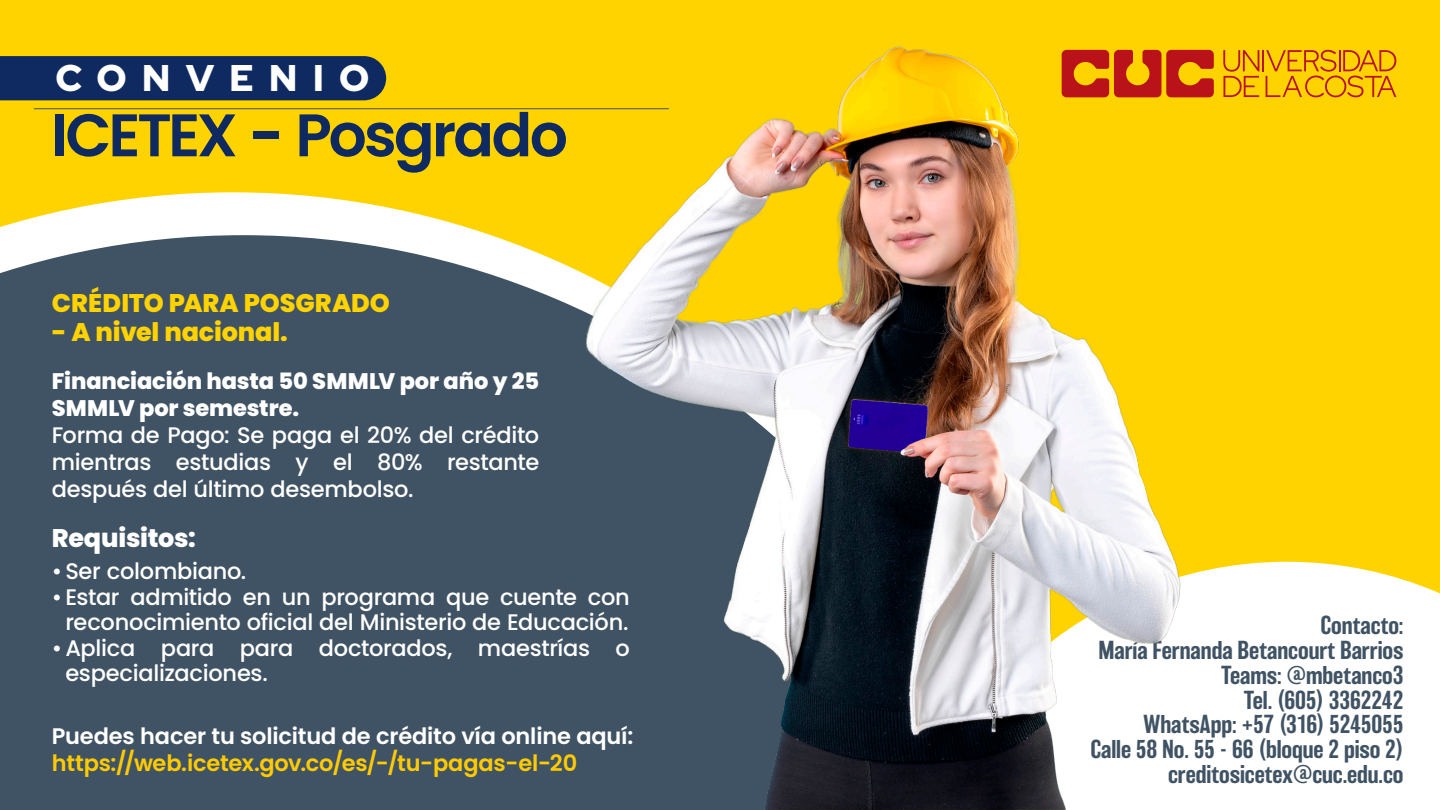
<style>
.page{position:relative;width:1440px;height:810px;background:#ffd300}
.page>*{position:absolute;margin:0;border:0;box-sizing:border-box;transform-origin:0 0}
.t1{font:600 60px "Poppins";letter-spacing:-.045em;color:#0e2a60}
.t2{font:300 37.12px "Red Hat Display";letter-spacing:.42em;color:#fff}
.t3{font:800 25.5px "Poppins";letter-spacing:-.005em;color:#ffd300}
.t4{font:800 25.5px "Poppins";letter-spacing:-.01em;color:#fff}
.t5{font:500 24px/24.8px "Balboa";letter-spacing:-.005em;color:#405364;text-align:right}
.t6{font:500 22.5px/27px "Poppins";letter-spacing:-.015em;color:#fff;text-align:justify}
.t7{font:800 22.5px/27px "Poppins";letter-spacing:-.005em;color:#fff}
.t8{font:600 22.5px "Poppins";letter-spacing:-.01em;color:#fff}
.t9{font:600 22.5px "Poppins";letter-spacing:-.01em;color:#ffcb00}
</style>
<div class="page">
<div style="left:0;top:56px;width:386px;height:44px;background:#0e2a60"></div>
<hr style="left:34px;top:108px;width:635px;height:1px;background:#405364">
<div style="left:1185px;top:562px;width:255px;height:248px;background:#fff"></div>
<svg style="left:0;top:192px;width:490px;height:43px;fill:#fff"></svg>
<div style="left:0;top:235px;width:582px;height:575px;background:#405364"></div>
<img style="left:582px;top:47px;width:603px;height:763px">
<svg style="left:1062px;top:50px;width:152px;height:47px"></svg>
<hr style="left:1262px;top:50px;width:2px;height:21px;background:#b91319">
<svg style="left:1223px;top:50px;width:36px;height:47px"></svg>
<svg style="left:1266px;top:50px;width:130px;height:47px"></svg>
<h2 class="t2" style="left:56px;top:54px;width:315px">CONVENIO</h2>
<h1 class="t1" style="left:51px;top:100px;width:519px">ICETEX - Posgrado</h1>
<p class="t3" style="left:52px;top:289px;width:339px">CRÉDITO PARA POSGRADO</p>
<p class="t3" style="left:52px;top:317px;width:238px">- A nivel nacional.</p>
<p class="t7" style="left:52px;top:367px;width:489px">Financiación hasta 50 SMMLV por año y 25<br>SMMLV por semestre.</p>
<p class="t6" style="left:52px;top:421px;width:489px">Forma de Pago: Se paga el 20% del crédito mientras estudias y el 80% restante después del último desembolso.</p>
<p class="t4" style="left:52px;top:523px;width:146px">Requisitos:</p>
<p class="t6" style="left:52px;top:558px;width:196px">•Ser colombiano.</p>
<p class="t6" style="left:52px;top:584px;width:580px;line-height:25.5px;text-align:center">• Estar admitido en un programa que cuente con reconocimiento oficial del Ministerio de Educación.</p>
<p class="t6" style="left:65px;top:635px;width:566px;line-height:25.5px;text-indent:-14px">•Aplica para para doctorados, maestrías o especializaciones.</p>
<p class="t8" style="left:52px;top:723px;width:583px">Puedes hacer tu solicitud de crédito vía online aquí:</p>
<p class="t9" style="left:52px;top:750px;width:527px">https://web.icetex.gov.co/es/-/tu-pagas-el-20</p>
<p class="t5" style="left:1090px;top:613px;width:315px">Contacto:<br>María Fernanda Betancourt Barrios<br>Teams: @mbetanco3<br>Tel. (605) 3362242<br>WhatsApp: +57 (316) 5245055<br>Calle 58 No. 55 - 66 (bloque 2 piso 2) creditosicetex@cuc.edu.co</p>
</div>
